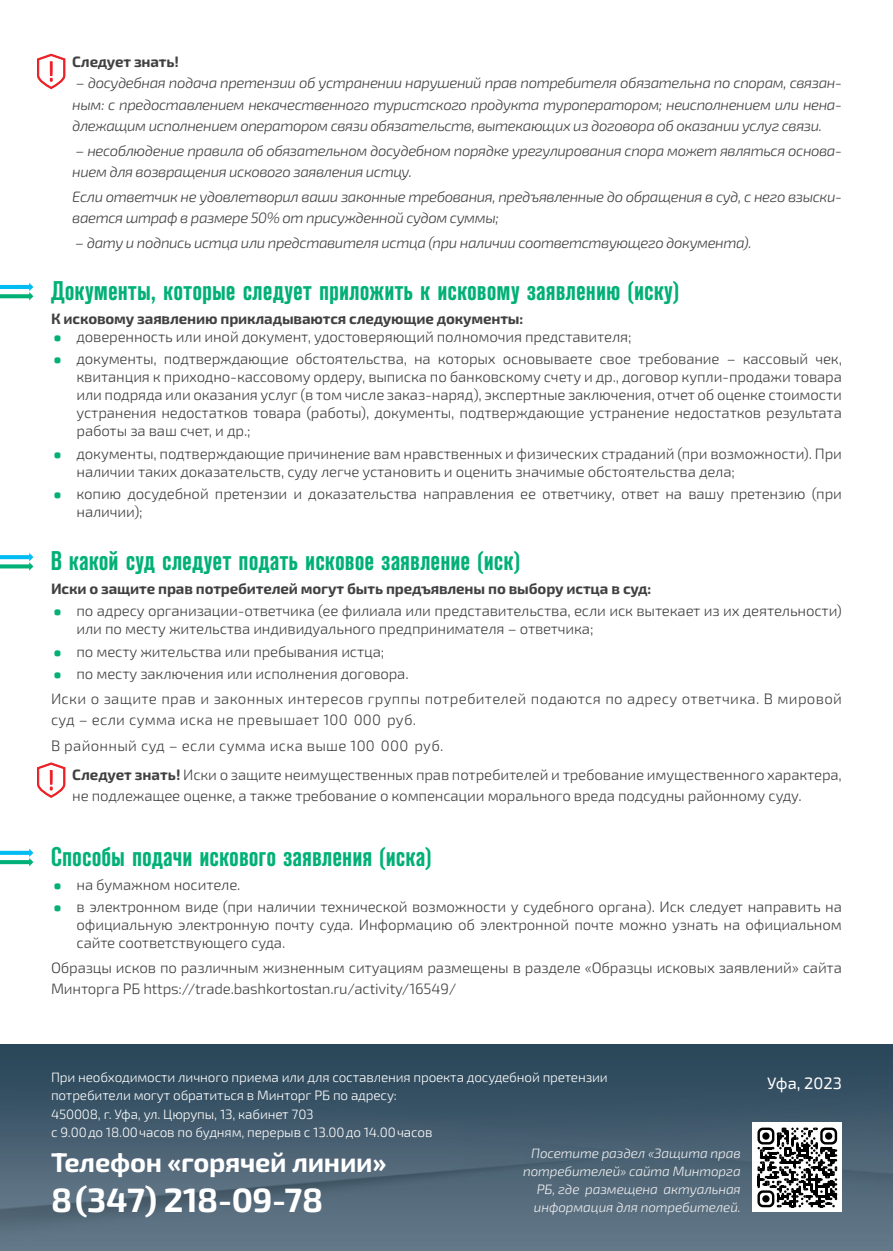
<style>
.page{position:relative;width:893px;height:1251px;background:#fff}
.page>*{position:absolute;margin:0;border:0;box-sizing:border-box;transform-origin:0 0}
.t1{font:700 33.75px "Exo 2";letter-spacing:-.01em;color:#fff}
.t2{font:27px "Reforma Grotesk Demi C";letter-spacing:.025em;color:#00b076}
.t3{font:700 27px "Exo 2";letter-spacing:-.01em;color:#fff}
.t4{font:16.5px "Exo 2";color:#fff}
.t5{font:300 15px/18px "Exo 2";letter-spacing:-.01em;color:#414042}
.t6{font:italic 300 15px/21px "Exo 2";letter-spacing:-.03em;color:#414042}
.t7{font:300 15px/25.2px "Exo 2";letter-spacing:.02em;color:#414042}
.t8{font:700 15px "Exo 2";letter-spacing:-.01em;color:#414042}
.t9{font:300 13.5px/18.1px "Exo 2";letter-spacing:-.01em;color:#fff}
.t10{font:italic 300 13.5px/18px "Exo 2";letter-spacing:-.01em;color:#f1f1f2;text-align:right}
.s1{font-size:36px;color:#00b076}
.s2{font-weight:700}
</style>
<div class="page">
<img style="left:0;top:1044px;width:893px;height:206px">
<div style="left:753px;top:1122px;width:89px;height:89px;background:#fff"></div>
<svg style="left:757px;top:1127px;width:80px;height:79px"></svg>
<div style="left:762px;top:1132px;width:7px;height:7px;background:#000;border-radius:50%"></div>
<div style="left:825px;top:1132px;width:7px;height:7px;background:#000;border-radius:50%"></div>
<svg style="left:762px;top:1194px;width:7px;height:8px"></svg>
<svg style="left:37px;top:53px;width:29px;height:37px"></svg>
<hr style="left:0;top:285px;width:30px;height:4px;background:#00bcf2">
<svg style="left:0;top:294px;width:29px;height:4px"></svg>
<svg style="left:29px;top:283px;width:4px;height:17px"></svg>
<svg style="left:0;top:555px;width:29px;height:4px"></svg>
<svg style="left:0;top:564px;width:29px;height:4px"></svg>
<svg style="left:29px;top:553px;width:4px;height:17px"></svg>
<svg style="left:0;top:850px;width:29px;height:4px"></svg>
<svg style="left:0;top:860px;width:29px;height:4px"></svg>
<svg style="left:29px;top:848px;width:4px;height:18px"></svg>
<svg style="left:37px;top:762px;width:29px;height:36px"></svg>
<p class="t8" style="left:72px;top:52px;width:108px">Следует знать!</p>
<p class="t6" style="left:72px;top:72px;width:771px;text-align:justify">– досудебная подача претензии об устранении нарушений прав потребителя обязательна по спорам, связан&shy;ным: с предоставлением некачественного туристского продукта туроператором; неисполнением или нена&shy;длежащим исполнением оператором связи обязательств, вытекающих из договора об оказании услуг связи.</p>
<p class="t6" style="left:72px;top:139px;width:771px">– несоблюдение правила об обязательном досудебном порядке урегулирования спора может являться основа&shy;нием для возвращения искового заявления истцу.</p>
<p class="t6" style="left:72px;top:186px;width:771px">Если ответчик не удовлетворил ваши законные требования, предъявленные до обращения в суд, с него взыски&shy;вается штраф в размере 50% от присужденной судом суммы;</p>
<p class="t6" style="left:75px;top:232px;width:678px">– дату и подпись истца или представителя истца (при наличии соответствующего документа).</p>
<h2 class="t2" style="left:51px;top:276px;width:630px">Документы, которые следует приложить к исковому заявлению (иску)</h2>
<p class="t8" style="left:51px;top:308px;width:474px">К исковому заявлению прикладываются следующие документы:</p>
<p class="t5" style="left:51px;top:327px;width:582px"><span class="s1">•</span> доверенность или иной документ, удостоверяющий полномочия представителя;</p>
<p class="t5" style="left:77px;top:349px;width:767px;text-align:justify;text-indent:-26px"><span class="s1">•</span> документы, подтверждающие обстоятельства, на которых основываете свое требование – кассовый чек, квитанция к приходно-кассовому ордеру, выписка по банковскому счету и др., договор купли-продажи товара или подряда или оказания услуг (в том числе заказ-наряд), экспертные заключения, отчет об оценке стоимости устранения недостатков товара (работы), документы, подтверждающие устранение недостатков результата работы за ваш счет, и др.;</p>
<p class="t5" style="left:77px;top:443px;width:767px;text-indent:-26px"><span class="s1">•</span> документы, подтверждающие причинение вам нравственных и физических страданий (при возможности). При наличии таких доказательств, суду легче установить и оценить значимые обстоятельства дела;</p>
<p class="t5" style="left:77px;top:484px;width:767px;text-indent:-26px"><span class="s1">•</span> копию досудебной претензии и доказательства направления ее ответчику, ответ на вашу претензию (при наличии);</p>
<h2 class="t2" style="left:51px;top:546px;width:470px">В какой суд следует подать исковое заявление (иск)</h2>
<p class="t8" style="left:51px;top:578px;width:602px">Иски о защите прав потребителей могут быть предъявлены по выбору истца в суд:</p>
<p class="t5" style="left:77px;top:601px;width:767px;text-indent:-26px"><span class="s1">•</span> по адресу организации-ответчика (ее филиала или представительства, если иск вытекает из их деятельности) или по месту жительства индивидуального предпринимателя – ответчика;</p>
<p class="t5" style="left:51px;top:641px;width:335px"><span class="s1">•</span> по месту жительства или пребывания истца;</p>
<p class="t7" style="left:51px;top:660px;width:792px"><span class="s1">•</span> по месту заключения или исполнения договора.<br>Иски о защите прав и законных интересов группы потребителей подаются по адресу ответчика. В мировой</p>
<p class="t7" style="left:51px;top:706px;width:394px">суд – если сумма иска не превышает 100 000 руб.<br>В районный суд – если сумма иска выше 100 000 руб.</p>
<p class="t5" style="left:72px;top:763px;width:771px;line-height:21px"><span class="s2">Следует знать!</span> Иски о защите неимущественных прав потребителей и требование имущественного характера, не подлежащее оценке, а также требование о компенсации морального вреда подсудны районному суду.</p>
<h2 class="t2" style="left:51px;top:842px;width:382px">Способы подачи искового заявления (иска)</h2>
<p class="t5" style="left:51px;top:874px;width:191px"><span class="s1">•</span> на бумажном носителе.</p>
<p class="t5" style="left:77px;top:897px;width:767px;text-align:justify;text-indent:-26px"><span class="s1">•</span> в электронном виде (при наличии технической возможности у судебного органа). Иск следует направить на официальную электронную почту суда. Информацию об электронной почте можно узнать на официальном сайте соответствующего суда.</p>
<p class="t5" style="left:51px;top:956px;width:792px;line-height:21px">Образцы исков по различным жизненным ситуациям размещены в разделе «Образцы исковых заявлений» сайта<br>Минторга РБ https://trade.bashkortostan.ru/activity/16549/</p>
<p class="t9" style="left:51px;top:1067px;width:558px">При необходимости личного приема или для составления проекта досудебной претензии потребители могут обратиться в Минторг РБ по адресу:<br>450008, г. Уфа, ул. Цюрупы, 13, кабинет 703<br>с 9.00 до 18.00 часов по будням, перерыв с 13.00 до 14.00 часов</p>
<h2 class="t3" style="left:51px;top:1143px;width:337px">Телефон «горячей линии»</h2>
<h1 class="t1" style="left:51px;top:1175px;width:274px">8 (347) 218-09-78</h1>
<p class="t10" style="left:523px;top:1143px;width:219px">Посетите раздел «Защита прав потребителей» сайта Минторга<br>РБ, где размещена актуальная информация для потребителей.</p>
<p class="t4" style="left:767px;top:1071px;width:76px">Уфа, 2023</p>
</div>
